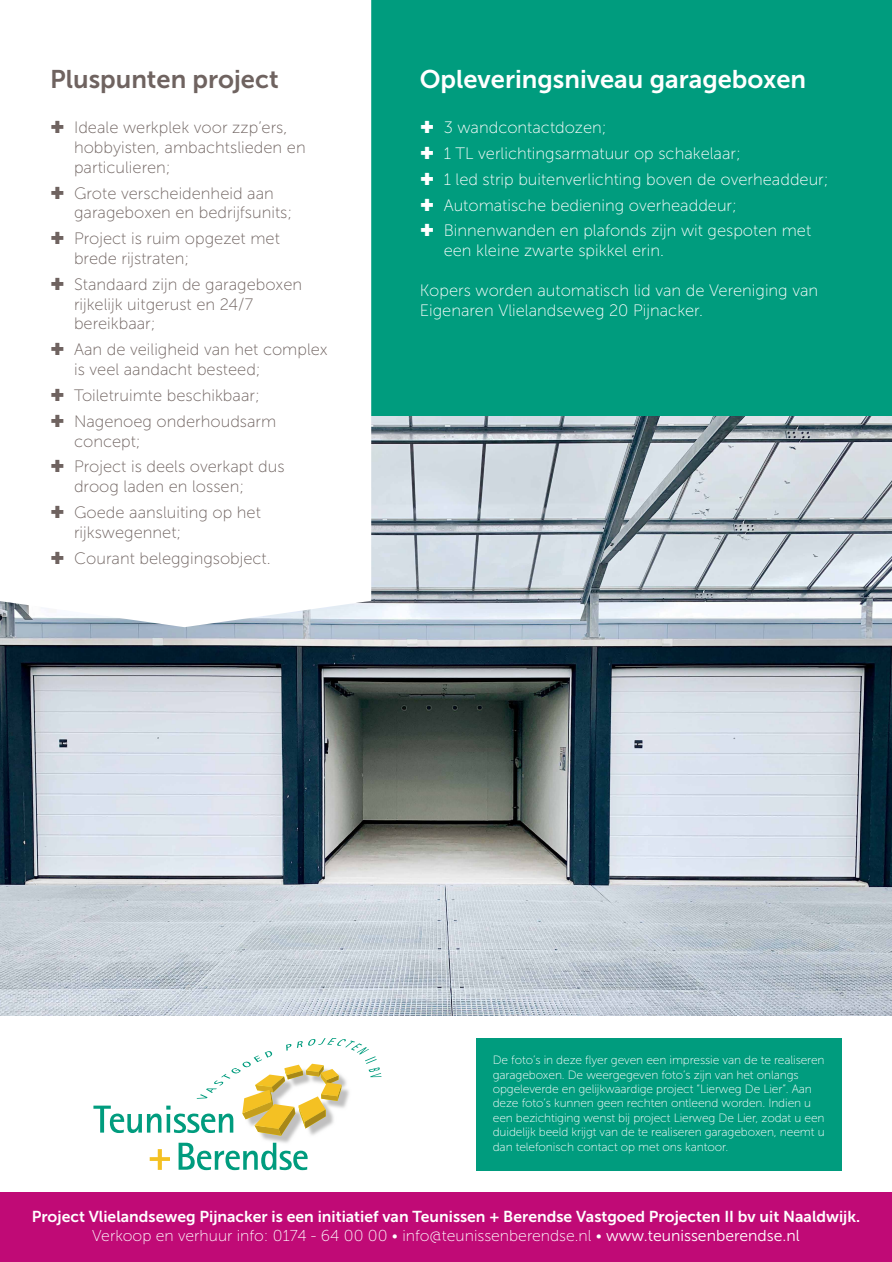
<style>
.page{position:relative;width:892px;height:1262px;background:#fff}
.page>*{position:absolute;margin:0;border:0;box-sizing:border-box;transform-origin:0 0}
.t1{font:25.5px "Museo Sans 700";color:#fff}
.t2{font:25.5px "Museo Sans 700";color:#6f6360}
.t3{font:16.5px/19.8px "Museo Sans 100";color:#6f6360}
.t4{font:16.5px/25.8px "Museo Sans 100";color:#fff}
.t5{font:15.75px "Museo Sans 700";color:#fff}
.t6{font:15.75px "Museo Sans 100";color:#fff}
.t7{font:12px/14.4px "Museo Sans 100";letter-spacing:-.01em;color:#fff}
.s1{font-family:"Museo Sans 300"}
</style>
<div class="page">
<img style="left:0;top:416px;width:891px;height:599px">
<div style="left:0;top:1192px;width:891px;height:69px;background:#c00a76"></div>
<div style="left:0;top:0;width:891px;height:416px;background:#009c7e"></div>
<div style="left:475px;top:1037px;width:366px;height:132px;background:#009c7e"></div>
<div style="left:0;top:0;width:372px;height:628px;background:#fff"></div>
<img style="left:261px;top:1135px;width:32px;height:7px">
<svg style="left:150px;top:1149px;width:20px;height:20px"></svg>
<svg style="left:178px;top:1142px;width:129px;height:27px"></svg>
<svg style="left:93px;top:1038px;width:288px;height:97px"></svg>
<svg style="left:52px;top:121px;width:11px;height:12px"></svg>
<svg style="left:52px;top:186px;width:11px;height:12px"></svg>
<svg style="left:52px;top:232px;width:11px;height:12px"></svg>
<svg style="left:52px;top:277px;width:11px;height:13px"></svg>
<svg style="left:52px;top:343px;width:11px;height:12px"></svg>
<svg style="left:52px;top:389px;width:11px;height:12px"></svg>
<svg style="left:52px;top:414px;width:11px;height:12px"></svg>
<svg style="left:52px;top:460px;width:11px;height:12px"></svg>
<svg style="left:52px;top:506px;width:11px;height:12px"></svg>
<svg style="left:52px;top:551px;width:11px;height:12px"></svg>
<h1 class="t2" style="left:50px;top:65px;width:230px">Pluspunten project</h1>
<p class="t3" style="left:74px;top:118px;width:233px">Ideale werkplek voor zzp’ers, hobbyisten, ambachtslieden en particulieren;</p>
<p class="t3" style="left:74px;top:183px;width:220px">Grote verscheidenheid aan garageboxen en bedrijfsunits;</p>
<p class="t3" style="left:74px;top:229px;width:207px">Project is ruim opgezet met brede rijstraten;</p>
<p class="t3" style="left:74px;top:274px;width:229px">Standaard zijn de garageboxen rijkelijk uitgerust en 24/7 bereikbaar;</p>
<p class="t3" style="left:74px;top:340px;width:255px">Aan de veiligheid van het complex is veel aandacht besteed;</p>
<p class="t3" style="left:74px;top:382px;width:204px;line-height:25.8px">Toiletruimte beschikbaar;<br>Nagenoeg onderhoudsarm</p>
<p class="t3" style="left:74px;top:428px;width:212px;line-height:25.8px">concept;<br>Project is deels overkapt dus</p>
<p class="t3" style="left:74px;top:473px;width:188px;line-height:25.8px">droog laden en lossen;<br>Goede aansluiting op het</p>
<p class="t3" style="left:74px;top:519px;width:198px;line-height:25.8px">rijkswegennet;<br>Courant beleggingsobject.</p>
<h1 class="t1" style="left:419px;top:65px;width:388px">Opleveringsniveau garageboxen</h1>
<p class="t4" style="left:443px;top:115px;width:386px">3 wandcontactdozen;<br>1 TL verlichtingsarmatuur op schakelaar;<br>1 led strip buitenverlichting boven de overheaddeur; Automatische bediening overheaddeur; Binnenwanden en plafonds zijn wit gespoten met</p>
<p class="t4" style="left:443px;top:238px;width:222px">een kleine zwarte spikkel erin.</p>
<p class="t4" style="left:419px;top:280px;width:400px;line-height:19.8px">Kopers worden automatisch lid van de Vereniging van<br>Eigenaren Vlielandseweg 20 Pijnacker.</p>
<p class="t7" style="left:492px;top:1052px;width:333px">De foto’s in deze flyer geven een impressie van de te realiseren garageboxen. De weergegeven foto’s zijn van het onlangs opgeleverde en gelijkwaardige project “Lierweg De Lier”. Aan deze foto’s kunnen geen rechten ontleend worden. Indien u een bezichtiging wenst bij project Lierweg De Lier, zodat u een duidelijk beeld krijgt van de te realiseren garageboxen, neemt u dan telefonisch contact op met ons kantoor.</p>
<p class="t5" style="left:32px;top:1207px;width:829px">Project Vlielandseweg Pijnacker is een initiatief van Teunissen + Berendse Vastgoed Projecten II bv uit Naaldwijk.</p>
<p class="t6" style="left:92px;top:1226px;width:708px">Verkoop en verhuur info: 0174 - 64 00 00 • info@teunissenberendse.nl • <span class="s1">www.teunissenberendse.nl</span></p>
</div>
